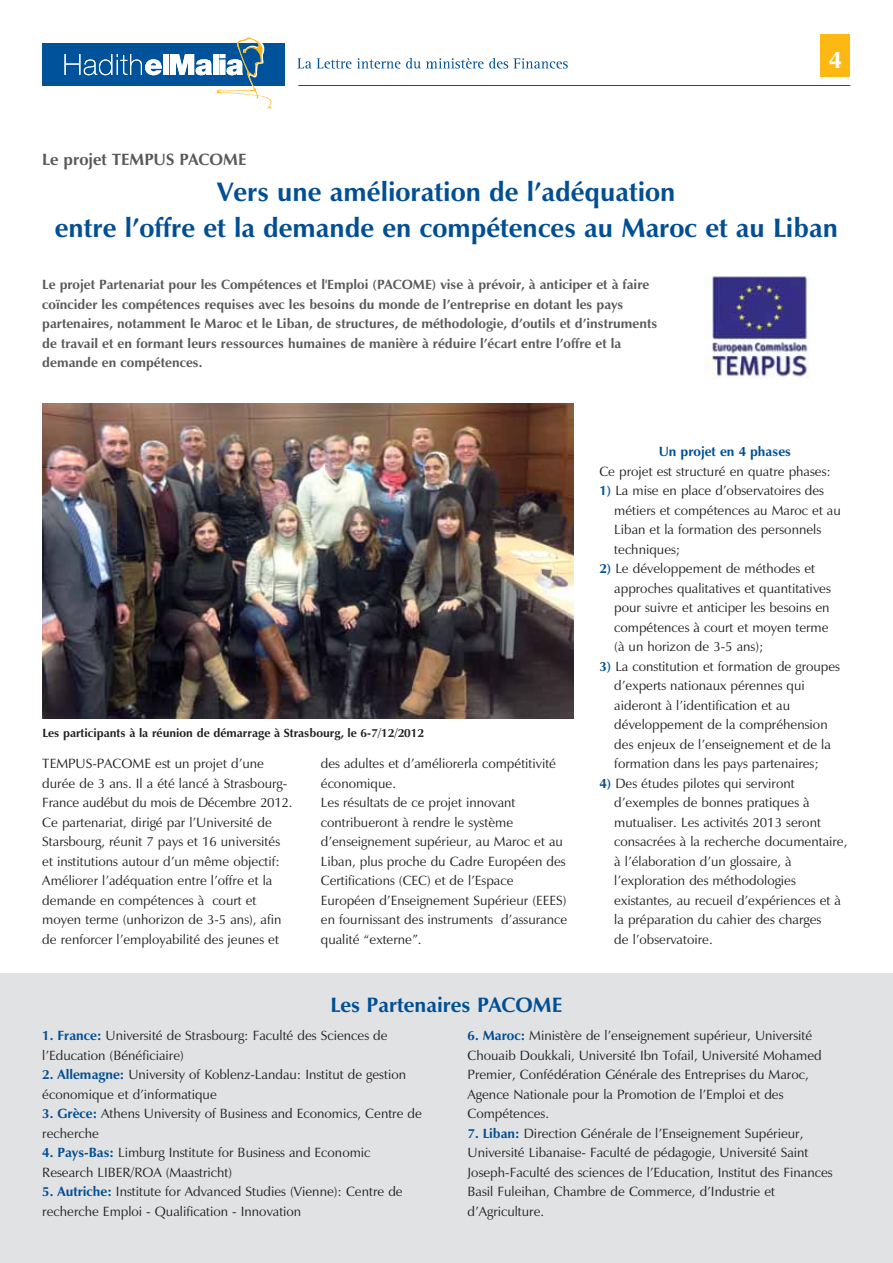
<style>
.page{position:relative;width:893px;height:1263px;background:#fff}
.page>*{position:absolute;margin:0;border:0;box-sizing:border-box;transform-origin:0 0}
.t1{font:700 27px/36px "Zapf Humanist 601 BT";color:#004e94;text-align:center}
.t2{font:700 24px "Zapf Humanist 601 BT";color:#fff}
.t3{font:700 21px "Zapf Humanist 601 BT";color:#004e94}
.t4{font:700 16.5px "Zapf Humanist 601 BT";color:#58595b}
.t5{font:13.5px/19.5px "Zapf Humanist 601 BT";color:#231f20}
.t6{font:700 13.5px/19.5px "Zapf Humanist 601 BT";color:#58595b}
.t7{font:700 13.5px "Zapf Humanist 601 BT";color:#004e94}
.t8{font:700 12px "Zapf Humanist 601 BT";color:#231f20}
.s1{font-weight:700;color:#004e94}
</style>
<div class="page">
<div style="left:42px;top:43px;width:243px;height:43px;background:#00539b"></div>
<svg style="left:297px;top:58px;width:54px;height:11px"></svg>
<svg style="left:357px;top:58px;width:43px;height:11px"></svg>
<svg style="left:406px;top:58px;width:162px;height:11px"></svg>
<svg style="left:65px;top:54px;width:97px;height:21px"></svg>
<div style="left:163px;top:54px;width:6px;height:21px;background:#fff"></div>
<svg style="left:170px;top:37px;width:102px;height:72px"></svg>
<hr style="left:298px;top:85px;width:552px;height:1px;background:#00539b">
<div style="left:820px;top:34px;width:30px;height:43px;background:#fdb813"></div>
<img style="left:705px;top:276px;width:104px;height:101px">
<div style="left:0;top:974px;width:892px;height:289px;background:#e1e2e3"></div>
<img style="left:42px;top:404px;width:532px;height:315px">
<h2 class="t2" style="left:829px;top:51px;width:15px">4</h2>
<p class="t4" style="left:42px;top:153px;width:205px">Le projet TEMPUS PACOME</p>
<h1 class="t1" style="left:55px;top:177px;width:785px">Vers une amélioration de l’adéquation<br>entre l’offre et la demande en compétences au Maroc et au Liban</h1>
<p class="t6" style="left:42px;top:277px;width:617px">Le projet Partenariat pour les Compétences et l'Emploi (PACOME) vise à prévoir, à anticiper et à faire coïncider les compétences requises avec les besoins du monde de l’entreprise en dotant les pays partenaires, notamment le Maroc et le Liban, de structures, de méthodologie, d’outils et d’instruments de travail et en formant leurs ressources humaines de manière à réduire l’écart entre l’offre et la demande en compétences.</p>
<p class="t8" style="left:42px;top:729px;width:383px">Les participants à la réunion de démarrage à Strasbourg, le 6-7/12/2012</p>
<p class="t5" style="left:42px;top:755px;width:252px">TEMPUS-PACOME est un projet d’une durée de 3 ans. Il a été lancé à Strasbourg-France audébut du mois de Décembre 2012.<br>Ce partenariat, dirigé par l’Université de Starsbourg, réunit 7 pays et 16 universités et institutions autour d’un même objectif:<br>Améliorer l’adéquation entre l’offre et la demande en compétences à court et moyen terme (unhorizon de 3-5 ans), afin de renforcer l’employabilité des jeunes et</p>
<p class="t5" style="left:321px;top:755px;width:248px">des adultes et d’améliorerla compétitivité économique.<br>Les résultats de ce projet innovant contribueront à rendre le système d’enseignement supérieur, au Maroc et au Liban, plus proche du Cadre Européen des Certifications (CEC) et de l’Espace Européen d’Enseignement Supérieur (EEES) en fournissant des instruments d’assurance qualité “externe”.</p>
<h3 class="t3" style="left:330px;top:997px;width:233px">Les Partenaires PACOME</h3>
<p class="t7" style="left:659px;top:447px;width:134px">Un projet en 4 phases</p>
<p class="t5" style="left:599px;top:463px;width:233px">Ce projet est structuré en quatre phases:</p>
<p class="t5" style="left:614px;top:482px;width:228px;text-indent:-15px"><span class="s1">1)</span> La mise en place d’observatoires des métiers et compétences au Maroc et au<br>Liban et la formation des personnels techniques;</p>
<p class="t5" style="left:614px;top:560px;width:218px;text-indent:-15px"><span class="s1">2)</span> Le développement de méthodes et approches qualitatives et quantitatives pour suivre et anticiper les besoins en compétences à court et moyen terme (à un horizon de 3-5 ans);</p>
<p class="t5" style="left:614px;top:658px;width:227px;text-indent:-15px"><span class="s1">3)</span> La constitution et formation de groupes d’experts nationaux pérennes qui aideront à l’identification et au développement de la compréhension des enjeux de l’enseignement et de la formation dans les pays partenaires;</p>
<p class="t5" style="left:614px;top:775px;width:235px;text-indent:-15px"><span class="s1">4)</span> Des études pilotes qui serviront d’exemples de bonnes pratiques à mutualiser. Les activités 2013 seront consacrées à la recherche documentaire, à l’élaboration d’un glossaire, à l’exploration des méthodologies existantes, au recueil d’expériences et à la préparation du cahier des charges<br>de l’observatoire.</p>
<p class="t5" style="left:42px;top:1027px;width:347px"><span class="s1">1. France:</span> Université de Strasbourg: Faculté des Sciences de l’Education (Bénéficiaire)</p>
<p class="t5" style="left:42px;top:1066px;width:365px"><span class="s1">2. Allemagne:</span> University of Koblenz-Landau: Institut de gestion économique et d’informatique</p>
<p class="t5" style="left:42px;top:1105px;width:381px"><span class="s1">3. Grèce:</span> Athens University of Business and Economics, Centre de recherche</p>
<p class="t5" style="left:42px;top:1144px;width:330px"><span class="s1">4. Pays-Bas:</span> Limburg Institute for Business and Economic<br>Research LIBER/ROA (Maastricht)</p>
<p class="t5" style="left:42px;top:1183px;width:362px"><span class="s1">5. Autriche:</span> Institute for Advanced Studies (Vienne): Centre de recherche Emploi - Qualification - Innovation</p>
<p class="t5" style="left:468px;top:1027px;width:356px"><span class="s1">6. Maroc:</span> Ministère de l’enseignement supérieur, Université Chouaib Doukkali, Université Ibn Tofail, Université Mohamed Premier, Confédération Générale des Entreprises du Maroc, Agence Nationale pour la Promotion de l’Emploi et des Compétences.</p>
<p class="t5" style="left:468px;top:1125px;width:367px"><span class="s1">7. Liban:</span> Direction Générale de l’Enseignement Supérieur, Université Libanaise- Faculté de pédagogie, Université Saint Joseph-Faculté des sciences de l’Education, Institut des Finances Basil Fuleihan, Chambre de Commerce, d’Industrie et d’Agriculture.</p>
</div>
